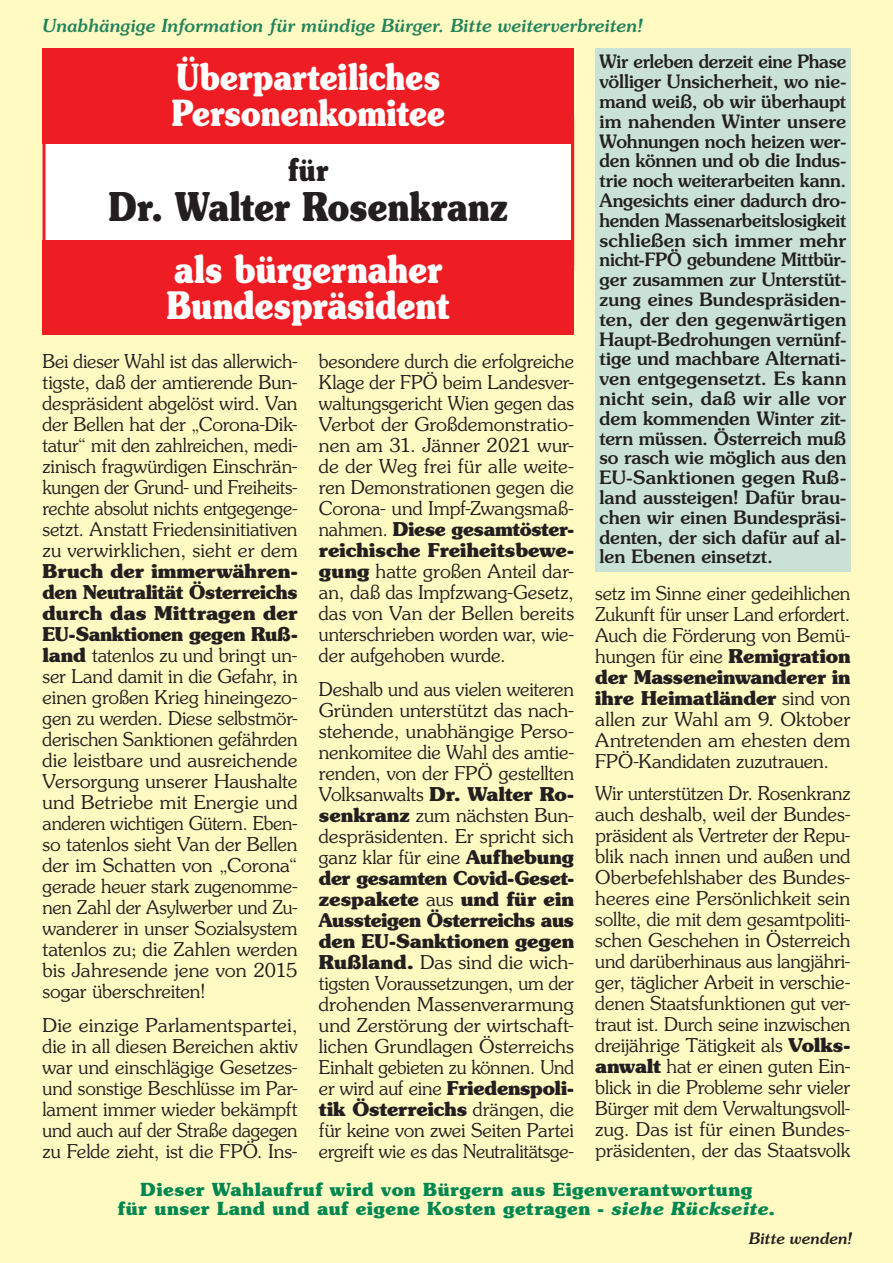
<style>
.page{position:relative;width:893px;height:1263px;background:#fffac1}
.page>*{position:absolute;margin:0;border:0;box-sizing:border-box;transform-origin:0 0}
.t1{font:700 39.6px "Souvenir";letter-spacing:.005em;color:#231f20;scale:.83 1}
.t2{font:700 37.8px/36px "Souvenir";letter-spacing:.005em;color:#fff;scale:.83 1}
.t3{font:700 36px/36px "Souvenir";letter-spacing:.005em;color:#fff;scale:.83 1}
.t4{font:700 30.6px "Souvenir";color:#231f20;scale:.83 1}
.t5{font:300 19.05px/21px "Souvenir";letter-spacing:-.005em;color:#231f20;text-align:justify}
.t6{font:300 19.05px/21px "Souvenir";letter-spacing:-.005em;color:#231f20;text-align:justify;scale:1.04 1}
.t7{font:500 18.45px/19.8px "Souvenir";color:#231f20;text-align:justify}
.t8{font:700 18px/19.5px "Souvenir";letter-spacing:.03em;color:#008751;text-align:center}
.t9{font:italic 500 18px "Souvenir";letter-spacing:-.015em;color:#22835c}
.t10{font:italic 500 15.75px "Souvenir";letter-spacing:-.015em;color:#231f20}
.s1{font-weight:700}
.s2{font-style:italic}
</style>
<div class="page">
<div style="left:595px;top:48px;width:255px;height:523px;background:#cae2d6"></div>
<div style="left:43px;top:239px;width:531px;height:96px;background:#ee1d23"></div>
<div style="left:43px;top:48px;width:531px;height:96px;background:#ee1d23"></div>
<div style="left:43px;top:144px;width:531px;height:95px;background:#fff"></div>
<hr style="left:571px;top:116px;width:3px;height:149px;background:#ee1d23">
<hr style="left:43px;top:120px;width:3px;height:149px;background:#ee1d23">
<p class="t9" style="left:43px;top:15px;width:602px">Unabhängige Information für mündige Bürger. Bitte weiterverbreiten!</p>
<p class="t7" style="left:600px;top:52px;width:248px">Wir erleben derzeit eine Phase völliger Unsicherheit, wo nie&shy;mand weiß, ob wir überhaupt im nahenden Winter unsere Wohnungen noch heizen wer&shy;den können und ob die Indus&shy;trie noch weiterarbeiten kann.<br>Angesichts einer dadurch dro&shy;henden Massenarbeitslosigkeit schließen sich immer mehr nicht-FPÖ gebundene Mittbür&shy;ger zusammen zur Unterstüt&shy;zung eines Bundespräsiden&shy;ten, der den gegenwärtigen Haupt-Bedrohungen vernünf&shy;tige und machbare Alternati&shy;ven entgegensetzt. Es kann nicht sein, daß wir alle vor dem kommenden Winter zit&shy;tern müssen. Österreich muß so rasch wie möglich aus den EU-Sanktionen gegen Ruß&shy;land aussteigen! Dafür brau&shy;chen wir einen Bundespräsi&shy;denten, der sich dafür auf al&shy;len Ebenen einsetzt.</p>
<h3 class="t3" style="left:172px;top:59px;width:330px">Überparteiliches<br>Personenkomitee</h3>
<h3 class="t4" style="left:288px;top:150px;width:50px">für</h3>
<h1 class="t1" style="left:109px;top:182px;width:482px">Dr. Walter Rosenkranz</h1>
<h2 class="t2" style="left:167px;top:251px;width:342px">als bürgernaher<br>Bundespräsident</h2>
<p class="t5" style="left:319px;top:351px;width:257px">besondere durch die erfolgreiche Klage der FPÖ beim Landesver&shy;waltungsgericht Wien gegen das Verbot der Großdemonstratio&shy;nen am 31. Jänner 2021 wur&shy;de der Weg frei für alle weite&shy;ren Demonstrationen gegen die Corona- und Impf-Zwangsmaß&shy;nahmen. <span class="s1">Diese gesamtöster&shy;reichische Freiheitsbewe&shy;gung</span> hatte großen Anteil dar&shy;an, daß das Impfzwang-Gesetz, das von Van der Bellen bereits unterschrieben worden war, wie&shy;der aufgehoben wurde.</p>
<p class="t5" style="left:319px;top:679px;width:257px">Deshalb und aus vielen weiteren Gründen unterstützt das nach&shy;stehende, unabhängige Perso&shy;nenkomitee die Wahl des amtie&shy;renden, von der FPÖ gestellten Volksanwalts <span class="s1">Dr. Walter Ro&shy;senkranz</span> zum nächsten Bun&shy;despräsidenten. Er spricht sich ganz klar für eine <span class="s1">Aufhebung der gesamten Covid-Geset&shy;zespakete</span> aus <span class="s1">und für ein Aussteigen Österreichs aus den EU-Sanktionen gegen Rußland.</span> Das sind die wich&shy;tigsten Voraussetzungen, um der drohenden Massenverarmung und Zerstörung der wirtschaft&shy;lichen Grundlagen Österreichs Einhalt gebieten zu können. Und er wird auf eine <span class="s1">Friedenspoli&shy;tik Österreichs</span> drängen, die für keine von zwei Seiten Partei ergreift wie es das Neutralitätsge-</p>
<p class="t8" style="left:118px;top:1179px;width:659px">Dieser Wahlaufruf wird von Bürgern aus Eigenverantwortung<br>für unser Land und auf eigene Kosten getragen - <span class="s2">siehe Rückseite</span>.</p>
<p class="t5" style="left:43px;top:351px;width:257px">Bei dieser Wahl ist das allerwich&shy;tigste, daß der amtierende Bun&shy;despräsident abgelöst wird. Van der Bellen hat der „Corona-Dik&shy;tatur“ mit den zahlreichen, medi&shy;zinisch fragwürdigen Einschrän&shy;kungen der Grund- und Freiheits&shy;rechte absolut nichts entgegenge&shy;setzt. Anstatt Friedensinitiativen zu verwirklichen, sieht er dem</p>
<p class="t5" style="left:43px;top:561px;width:257px"><span class="s1">Bruch der immerwähren&shy;den Neutralität Österreichs durch das Mittragen der EU-Sanktionen gegen Ruß&shy;land</span> tatenlos zu und bringt un&shy;ser Land damit in die Gefahr, in einen großen Krieg hineingezo&shy;gen zu werden. Diese selbstmör&shy;derischen Sanktionen gefährden die leistbare und ausreichende Versorgung unserer Haushalte und Betriebe mit Energie und anderen wichtigen Gütern. Eben&shy;so tatenlos sieht Van der Bellen der im Schatten von „Corona“ gerade heuer stark zugenomme&shy;nen Zahl der Asylwerber und Zu&shy;wanderer in unser Sozialsystem tatenlos zu; die Zahlen werden bis Jahresende jene von 2015 sogar überschreiten!</p>
<p class="t6" style="left:43px;top:1015px;width:247px">Die einzige Parlamentspartei, die in all diesen Bereichen aktiv war und einschlägige Gesetzes&shy;und sonstige Beschlüsse im Par&shy;lament immer wieder bekämpft und auch auf der Straße dagegen zu Felde zieht, ist die FPÖ. Ins-</p>
<p class="t5" style="left:595px;top:583px;width:257px">setz im Sinne einer gedeihlichen Zukunft für unser Land erfordert.<br>Auch die Förderung von Bemü&shy;hungen für eine <span class="s1">Remigration der Masseneinwanderer in ihre Heimatländer</span> sind von allen zur Wahl am 9. Oktober Antretenden am ehesten dem FPÖ-Kandidaten zuzutrauen.</p>
<p class="t5" style="left:595px;top:782px;width:257px">Wir unterstützen Dr. Rosenkranz auch deshalb, weil der Bundes&shy;präsident als Vertreter der Repu&shy;blik nach innen und außen und Oberbefehlshaber des Bundes&shy;heeres eine Persönlichkeit sein sollte, die mit dem gesamtpoliti&shy;schen Geschehen in Österreich und darüberhinaus aus langjähri&shy;ger, täglicher Arbeit in verschie&shy;denen Staatsfunktionen gut ver&shy;traut ist. Durch seine inzwischen dreijährige Tätigkeit als <span class="s1">Volks&shy;anwalt</span> hat er einen guten Ein&shy;blick in die Probleme sehr vieler Bürger mit dem Verwaltungsvoll&shy;zug. Das ist für einen Bundes&shy;präsidenten, der das Staatsvolk</p>
<p class="t10" style="left:749px;top:1229px;width:105px">Bitte wenden!</p>
</div>
